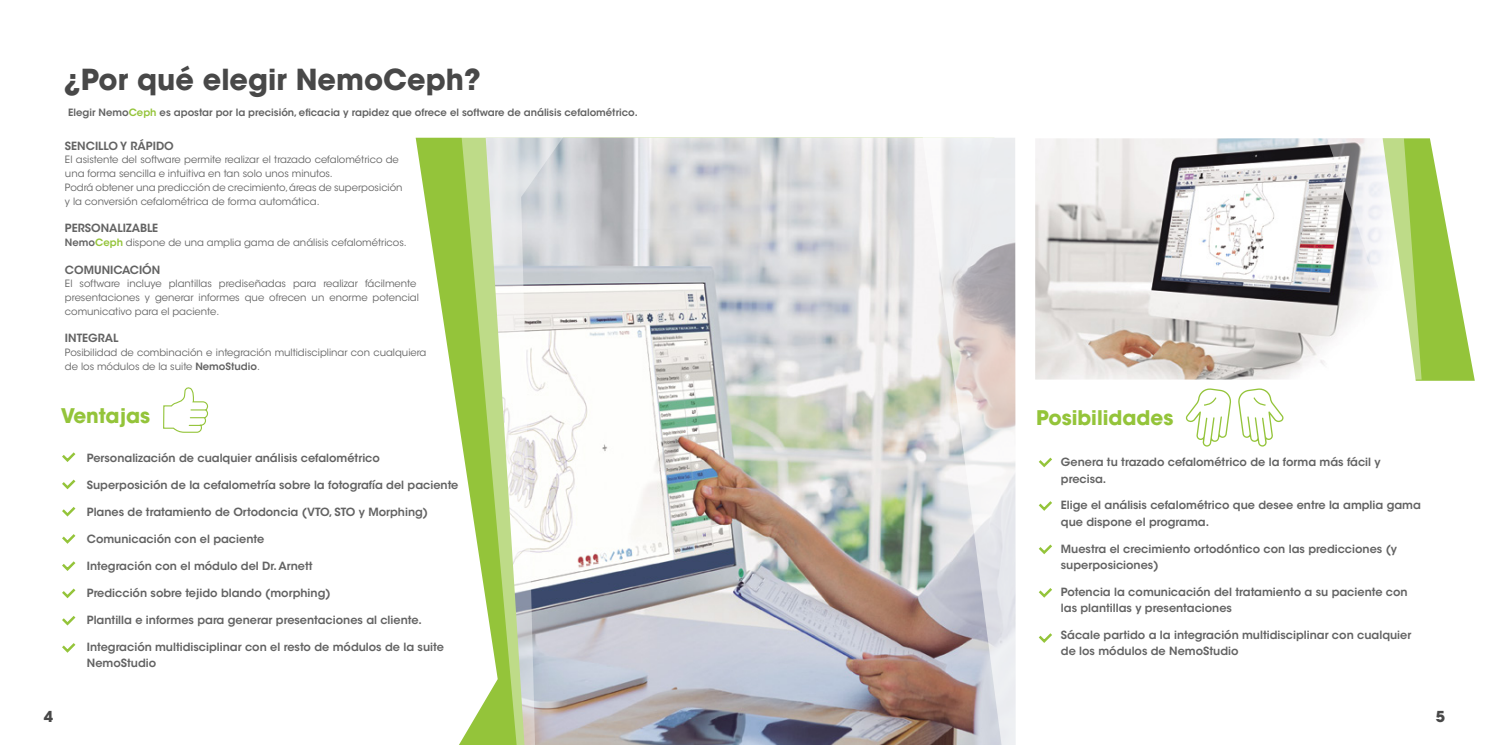
<style>
.page{position:relative;width:1489px;height:745px;background:#fff}
.page>*{position:absolute;margin:0;border:0;box-sizing:border-box;transform-origin:0 0}
.t1{font:700 28.75px "ITC Avant Garde Std";color:#484848}
.t2{font:700 20px "ITC Avant Garde Std";color:#94c43a}
.t3{font:700 15px "ITC Avant Garde Std";color:#484848}
.t4{font:600 11.25px/16.2px "ITC Avant Garde Std";color:#636363}
.t5{font:10px/13.8px "ITC Avant Garde Std";color:#636363}
.t6{font:600 10px "ITC Avant Garde Std";color:#636363}
.s1{color:#94c43a}
.s2{font-weight:600}
.s3{font-weight:600;color:#94c43a}
</style>
<div class="page">
<img style="left:1035px;top:138px;width:291px;height:241px">
<svg style="left:1038px;top:457px;width:14px;height:11px"></svg>
<svg style="left:1038px;top:633px;width:14px;height:10px"></svg>
<svg style="left:1038px;top:588px;width:14px;height:10px"></svg>
<svg style="left:1038px;top:544px;width:14px;height:11px"></svg>
<svg style="left:1038px;top:501px;width:14px;height:10px"></svg>
<svg style="left:62px;top:452px;width:14px;height:10px"></svg>
<svg style="left:62px;top:479px;width:14px;height:11px"></svg>
<svg style="left:62px;top:507px;width:14px;height:10px"></svg>
<svg style="left:62px;top:561px;width:14px;height:10px"></svg>
<svg style="left:62px;top:643px;width:14px;height:10px"></svg>
<svg style="left:62px;top:534px;width:14px;height:10px"></svg>
<svg style="left:62px;top:616px;width:14px;height:10px"></svg>
<svg style="left:62px;top:588px;width:14px;height:11px"></svg>
<svg style="left:163px;top:387px;width:46px;height:46px"></svg>
<svg style="left:1185px;top:388px;width:46px;height:58px"></svg>
<svg style="left:1238px;top:388px;width:45px;height:59px"></svg>
<svg style="left:415px;top:138px;width:46px;height:606px"></svg>
<img style="left:568px;top:138px;width:354px;height:606px">
<svg style="left:922px;top:137px;width:94px;height:607px"></svg>
<svg style="left:461px;top:137px;width:107px;height:607px"></svg>
<svg style="left:1326px;top:138px;width:148px;height:242px"></svg>
<h1 class="t1" style="left:64px;top:60px;width:418px">¿Por qué elegir NemoCeph?</h1>
<p class="t6" style="left:68px;top:106px;width:571px">Elegir Nemo<span class="s1">Ceph</span> es apostar por la precisión, eficacia y rapidez que ofrece el software de análisis cefalométrico.</p>
<p class="t4" style="left:65px;top:137px;width:110px">SENCILLO Y RÁPIDO</p>
<p class="t5" style="left:65px;top:153px;width:339px">El asistente del software permite realizar el trazado cefalométrico de una forma sencilla e intuitiva en tan solo unos minutos.<br>Podrá obtener una predicción de crecimiento, áreas de superposición y la conversión cefalométrica de forma automática.</p>
<p class="t4" style="left:65px;top:220px;width:95px">PERSONALIZABLE</p>
<p class="t5" style="left:65px;top:235px;width:343px"><span class="s2">Nemo</span><span class="s3">Ceph</span> dispone de una amplia gama de análisis cefalométricos.</p>
<p class="t4" style="left:65px;top:261px;width:97px">COMUNICACIÓN</p>
<p class="t5" style="left:65px;top:277px;width:355px">El software incluye plantillas prediseñadas para realizar fácilmente presentaciones y generar informes que ofrecen un enorme potencial comunicativo para el paciente.</p>
<p class="t4" style="left:65px;top:330px;width:55px">INTEGRAL</p>
<p class="t5" style="left:65px;top:345px;width:363px">Posibilidad de combinación e integración multidisciplinar con cualquiera de los módulos de la suite <span class="s2">NemoStudio</span>.</p>
<h2 class="t2" style="left:61px;top:402px;width:91px">Ventajas</h2>
<h2 class="t2" style="left:1036px;top:404px;width:139px">Posibilidades</h2>
<p class="t4" style="left:87px;top:450px;width:294px">Personalización de cualquier análisis cefalométrico</p>
<p class="t4" style="left:87px;top:477px;width:373px">Superposición de la cefalometría sobre la fotografía del paciente</p>
<p class="t4" style="left:87px;top:503px;width:343px">Planes de tratamiento de Ortodoncia (VTO, STO y Morphing)</p>
<p class="t4" style="left:87px;top:530px;width:179px">Comunicación con el paciente</p>
<p class="t4" style="left:87px;top:557px;width:227px">Integración con el módulo del Dr. Arnett</p>
<p class="t4" style="left:87px;top:584px;width:245px">Predicción sobre tejido blando (morphing)</p>
<p class="t4" style="left:87px;top:611px;width:336px">Plantilla e informes para generar presentaciones al cliente.</p>
<p class="t4" style="left:87px;top:638px;width:358px">Integración multidisciplinar con el resto de módulos de la suite<br>NemoStudio</p>
<p class="t4" style="left:1060px;top:454px;width:321px">Genera tu trazado cefalométrico de la forma más fácil y precisa.</p>
<p class="t4" style="left:1060px;top:497px;width:361px">Elige el análisis cefalométrico que desee entre la amplia gama que dispone el programa.</p>
<p class="t4" style="left:1060px;top:540px;width:338px">Muestra el crecimiento ortodóntico con las predicciones (y superposiciones)</p>
<p class="t4" style="left:1060px;top:583px;width:348px">Potencia la comunicación del tratamiento a su paciente con las plantillas y presentaciones</p>
<p class="t4" style="left:1060px;top:626px;width:352px">Sácale partido a la integración multidisciplinar con cualquier de los módulos de NemoStudio</p>
<h3 class="t3" style="left:44px;top:705px;width:11px">4</h3>
<h3 class="t3" style="left:1435px;top:705px;width:11px">5</h3>
</div>
